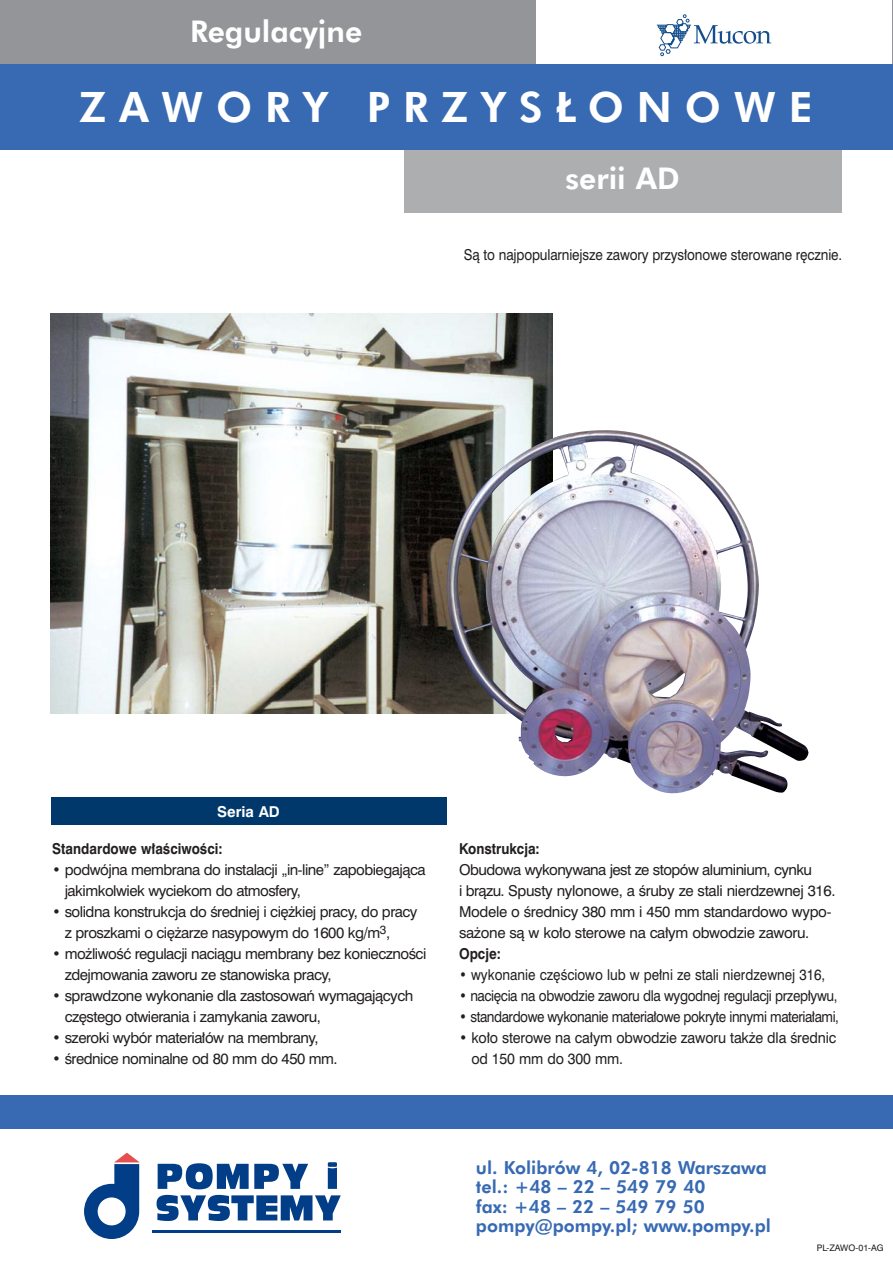
<style>
.page{position:relative;width:893px;height:1263px;background:#fff}
.page>*{position:absolute;margin:0;border:0;box-sizing:border-box;transform-origin:0 0}
.t1{font:800 42px "Futura PL";letter-spacing:.305em;color:#fff}
.t2{font:800 30px "Futura PL";color:#fff}
.t3{font:800 18px/19.5px "Futura PL";color:#376ab3}
.t4{font:15px/21px "Swiss 721 PL";letter-spacing:-.035em;color:#231f20}
.t5{font:15px "Swiss 721 PL";letter-spacing:-.035em;color:#231f20;scale:.9 1}
.t6{font:15px/21px "Swiss 721 PL";letter-spacing:-.01em;color:#231f20;scale:.95 1}
.t7{font:15px "Swiss 721 PL";letter-spacing:-.01em;color:#231f20;scale:.9 1}
.t8{font:15px "Swiss 721 PL";color:#231f20;scale:.9 1}
.t9{font:700 15px "Swiss 721 PL";color:#231f20;scale:.9 1}
.t10{font:700 15px "Swiss 721 PL";color:#fff}
.t11{font:9px "Swiss 721 PL";color:#231f20}
</style>
<div class="page">
<div style="left:404px;top:149px;width:438px;height:64px;background:#acaeb0"></div>
<div style="left:0;top:0;width:536px;height:64px;background:#939598"></div>
<div style="left:0;top:1095px;width:893px;height:33px;background:#376ab3"></div>
<hr style="left:892px;top:0;width:1px;height:64px;background:#939598">
<div style="left:0;top:64px;width:893px;height:85px;background:#376ab3"></div>
<img style="left:51px;top:313px;width:502px;height:401px">
<img style="left:458px;top:441px;width:350px;height:352px">
<div style="left:51px;top:797px;width:395px;height:28px;background:#00386c"></div>
<svg style="left:157px;top:1195px;width:184px;height:26px"></svg>
<svg style="left:158px;top:1163px;width:150px;height:26px"></svg>
<svg style="left:328px;top:1162px;width:9px;height:27px"></svg>
<svg style="left:84px;top:1153px;width:56px;height:86px"></svg>
<hr style="left:152px;top:1230px;width:188px;height:2px;background:#023e88">
<svg style="left:657px;top:14px;width:114px;height:42px"></svg>
<h2 class="t2" style="left:190px;top:19px;width:174px">Regulacyjne</h2>
<h1 class="t1" style="left:80px;top:89px;width:735px">ZAWORY PRZYS¸ONOWE</h1>
<h2 class="t2" style="left:566px;top:166px;width:116px">serii AD</h2>
<p class="t7" style="left:464px;top:249px;width:422px">Sà to najpopularniejsze zawory przys∏onowe sterowane r´cznie.</p>
<p class="t10" style="left:217px;top:806px;width:64px">Seria AD</p>
<p class="t9" style="left:52px;top:843px;width:191px">Standardowe w∏aÊciwoÊci:</p>
<p class="t4" style="left:65px;top:860px;width:362px;text-indent:-12px">• podwójna membrana do instalacji „in-line” zapobiegajàca jakimkolwiek wyciekom do atmosfery,</p>
<p class="t4" style="left:65px;top:902px;width:354px;text-indent:-12px">• solidna konstrukcja do Êredniej i ci´˝kiej pracy, do pracy z proszkami o ci´˝arze nasypowym do 1600 kg/m<sup>3</sup>,</p>
<p class="t4" style="left:65px;top:944px;width:363px;text-indent:-12px">• mo˝liwoÊç regulacji naciàgu membrany bez koniecznoÊci zdejmowania zaworu ze stanowiska pracy,</p>
<p class="t4" style="left:65px;top:986px;width:350px;text-indent:-12px">• sprawdzone wykonanie dla zastosowaƒ wymagajàcych cz´stego otwierania i zamykania zaworu,</p>
<p class="t4" style="left:52px;top:1028px;width:268px">• szeroki wybór materia∏ów na membrany,</p>
<p class="t4" style="left:52px;top:1049px;width:287px">• Êrednice nominalne od 80 mm do 450 mm.</p>
<p class="t9" style="left:459px;top:843px;width:91px">Konstrukcja:</p>
<p class="t4" style="left:459px;top:860px;width:378px">Obudowa wykonywana jest ze stopów aluminium, cynku<br>i bràzu. Spusty nylonowe, a Êruby ze stali nierdzewnej 316.<br>Modele o Êrednicy 380 mm i 450 mm standardowo wypo&shy;sa˝one sà w ko∏o sterowe na ca∏ym obwodzie zaworu.</p>
<p class="t9" style="left:459px;top:948px;width:48px">Opcje:</p>
<p class="t8" style="left:459px;top:969px;width:408px">• wykonanie cz´Êciowo lub w pe∏ni ze stali nierdzewnej 316,</p>
<p class="t5" style="left:459px;top:990px;width:422px">• naci´cia na obwodzie zaworu dla wygodnej regulacji przep∏ywu,</p>
<p class="t5" style="left:459px;top:1011px;width:424px">• standardowe wykonanie materia∏owe pokryte innymi materia∏ami,</p>
<p class="t6" style="left:471px;top:1028px;width:385px;text-indent:-12px">• ko∏o sterowe na ca∏ym obwodzie zaworu tak˝e dla Êrednic od 150 mm do 300 mm.</p>
<p class="t3" style="left:476px;top:1159px;width:296px">ul. Kolibrów 4, 02-818 Warszawa tel.: +48 – 22 – 549 79 40<br>fax: +48 – 22 – 549 79 50 pompy@pompy.pl; www.pompy.pl</p>
<p class="t11" style="left:817px;top:1244px;width:68px">PL-ZAWO-01-AG</p>
</div>
